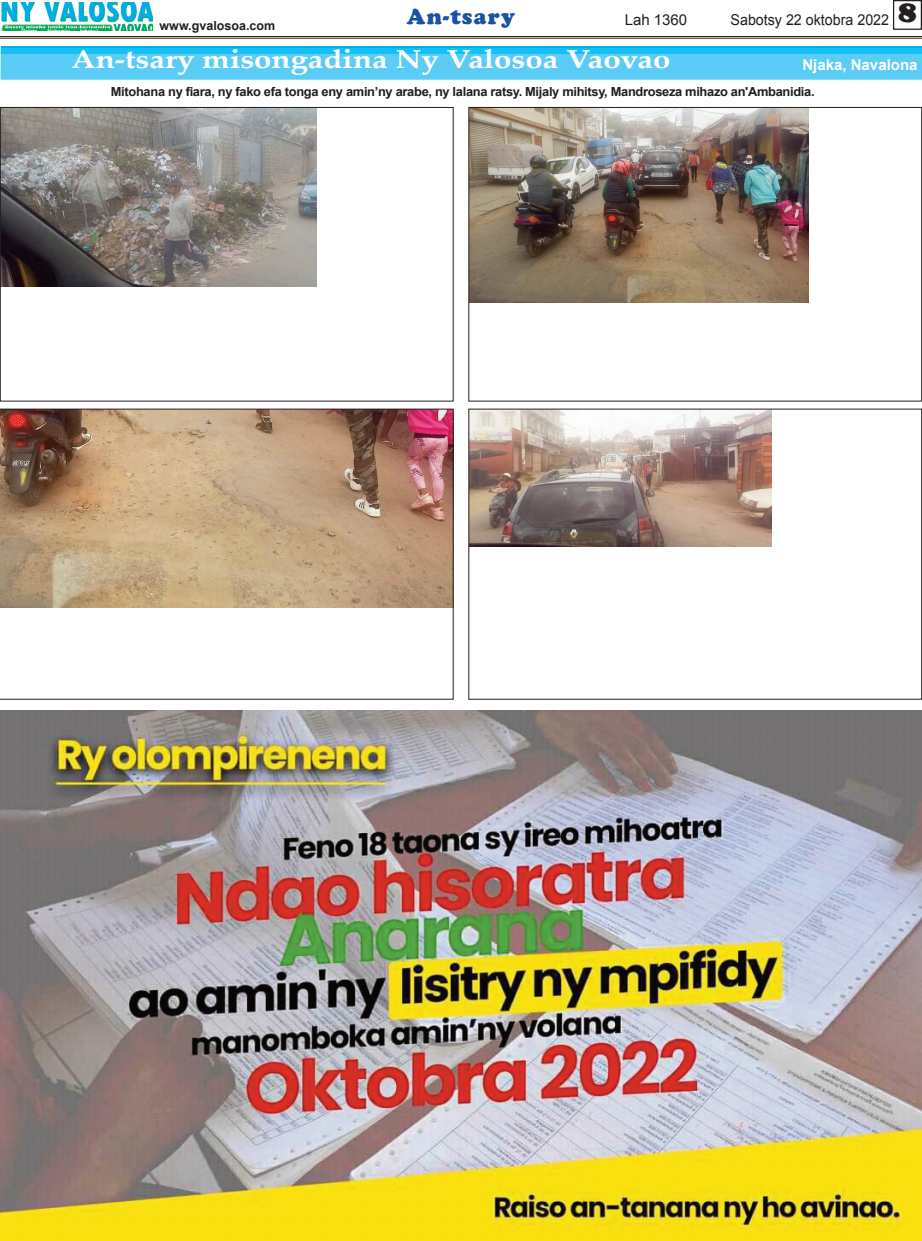
<style>
.page{position:relative;width:922px;height:1241px;background:#fff}
.page>*{position:absolute;margin:0;border:0;box-sizing:border-box;transform-origin:0 0}
.t1{font:700 26px "Palatino Linotype";letter-spacing:-.005em;color:#fff;scale:1.2 1}
.t2{font:900 22.5px "Cooper";letter-spacing:.05em;color:#1a52a4}
.t3{font:15px "Arial";color:#231f20;scale:.95 1}
.t4{font:700 15px "Arial";letter-spacing:-.005em;color:#fff}
.t5{font:15px "Arial";color:#231f20}
.t6{font:700 12.5px "Arial";letter-spacing:-.025em;color:#231f20}
.t7{font:700 12.5px "Arial";color:#231f20}
</style>
<div class="page">
<hr style="left:0;top:36px;width:921px;height:1px;background:#231f20">
<hr style="left:0;top:38px;width:921px;height:1px;background:#231f20">
<img style="left:1px;top:2px;width:152px;height:29px">
<div style="left:892px;top:0;width:29px;height:30px;border:1px solid #231f20"></div>
<div style="left:2px;top:46px;width:919px;height:8px;background:#00aeef"></div>
<div style="left:1px;top:48px;width:920px;height:32px;background:#5bccf5"></div>
<div style="left:2px;top:48px;width:919px;height:6px;background:#17c0f2"></div>
<img style="left:470px;top:411px;width:301px;height:135px">
<img style="left:470px;top:109px;width:338px;height:193px">
<div style="left:468px;top:107px;width:453px;height:294px;border:1px solid #231f20"></div>
<svg style="left:0;top:409px;width:453px;height:290px"></svg>
<img style="left:2px;top:109px;width:314px;height:177px">
<div style="left:0;top:107px;width:453px;height:294px;border:1px solid #231f20"></div>
<img style="left:0;top:710px;width:921px;height:530px">
<p class="t7" style="left:159px;top:21px;width:117px">www.gvalosoa.com</p>
<h2 class="t2" style="left:407px;top:9px;width:110px">An-tsary</h2>
<p class="t5" style="left:624px;top:14px;width:64px">Lah 1360</p>
<p class="t3" style="left:730px;top:14px;width:197px">Sabotsy 22 oktobra 2022 <sup>8</sup></p>
<h1 class="t1" style="left:71px;top:49px;width:500px">An-tsary misongadina Ny Valosoa Vaovao</h1>
<p class="t4" style="left:802px;top:59px;width:117px">Njaka, Navalona</p>
<p class="t6" style="left:111px;top:87px;width:705px">Mitohana ny fiara, ny fako efa tonga eny amin’ny arabe, ny lalana ratsy. Mijaly mihitsy, Mandroseza mihazo an'Ambanidia.</p>
</div>
